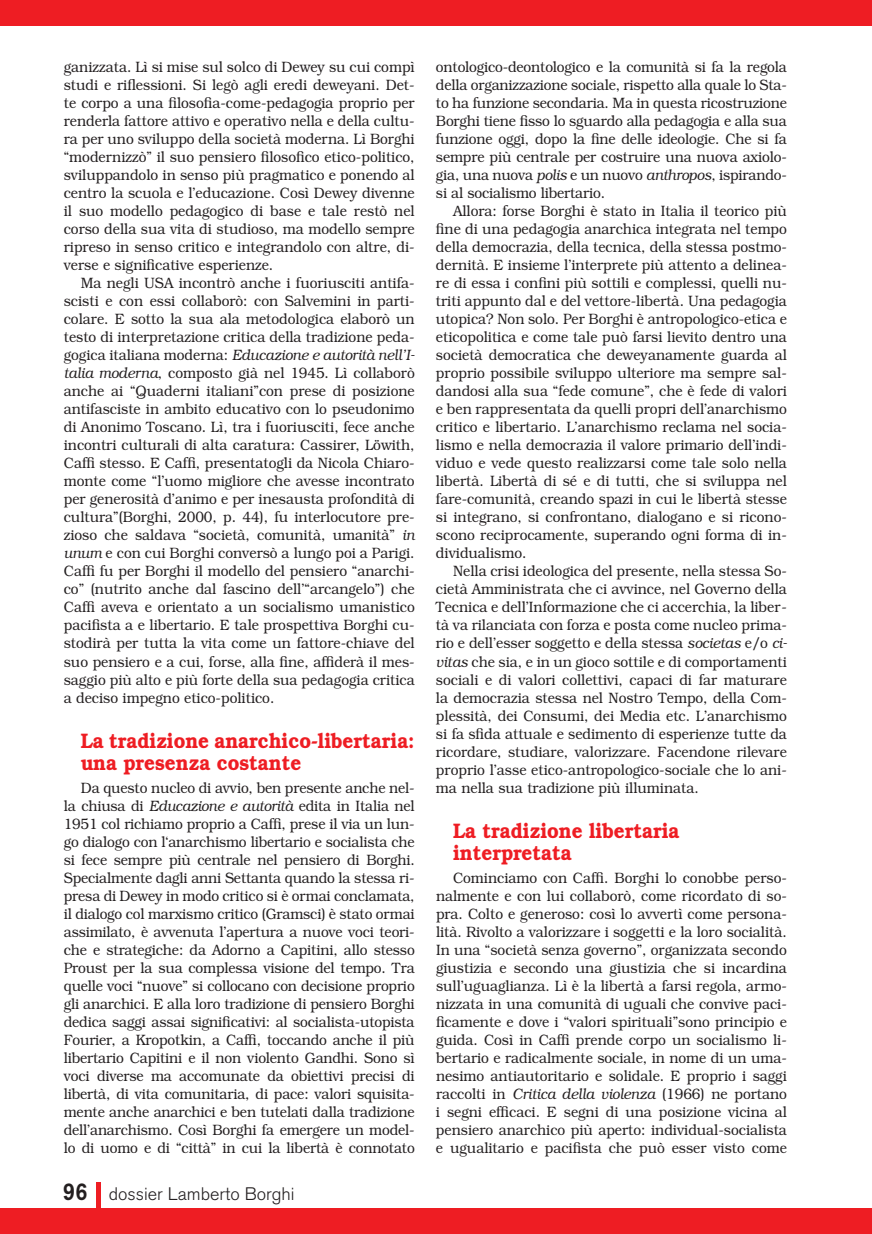
<style>
.page{position:relative;width:872px;height:1234px;background:#fff}
.page>*{position:absolute;margin:0;border:0;box-sizing:border-box;transform-origin:0 0}
.t1{font:600 21px/22.5px "Bookman";color:#ee1d23;scale:.9 1}
.t2{font:300 18px "Akzidenz Grotesk BE";color:#231f20}
.t3{font:300 15px/18px "Bookman";color:#231f20;text-align:justify;scale:.92 1}
.s1{font-style:italic}
.s2{font-weight:500;font-size:24.15px}
</style>
<div class="page">
<hr style="left:96px;top:1182px;width:4px;height:51px;background:#ee1d23">
<div style="left:0;top:1208px;width:872px;height:25px;background:#ee1d23"></div>
<div style="left:0;top:0;width:872px;height:26px;background:#ee1d23"></div>
<p class="t3" style="left:64px;top:59px;width:383px">ganizzata. Lì si mise sul solco di Dewey su cui compì studi e riflessioni. Si legò agli eredi deweyani. Det&shy;te corpo a una filosofia-come-pedagogia proprio per renderla fattore attivo e operativo nella e della cultu&shy;ra per uno sviluppo della società moderna. Lì Borghi “modernizzò” il suo pensiero filosofico etico-politico, sviluppandolo in senso più pragmatico e ponendo al centro la scuola e l’educazione. Così Dewey divenne il suo modello pedagogico di base e tale restò nel corso della sua vita di studioso, ma modello sempre ripreso in senso critico e integrandolo con altre, di&shy;verse e significative esperienze.</p>
<p class="t3" style="left:64px;top:275px;width:383px;text-indent:17px">Ma negli USA incontrò anche i fuoriusciti antifa&shy;scisti e con essi collaborò: con Salvemini in parti&shy;colare. E sotto la sua ala metodologica elaborò un testo di interpretazione critica della tradizione peda&shy;gogica italiana moderna: <span class="s1">Educazione e autorità nell’I&shy;talia moderna</span>, composto già nel 1945. Lì collaborò anche ai “Quaderni italiani”con prese di posizione antifasciste in ambito educativo con lo pseudonimo di Anonimo Toscano. Lì, tra i fuoriusciti, fece anche incontri culturali di alta caratura: Cassirer, Löwith, Caffi stesso. E Caffi, presentatogli da Nicola Chiaro&shy;monte come “l’uomo migliore che avesse incontrato per generosità d’animo e per inesausta profondità di cultura”(Borghi, 2000, p. 44), fu interlocutore pre&shy;zioso che saldava “società, comunità, umanità” <span class="s1">in unum</span> e con cui Borghi conversò a lungo poi a Parigi.<br>Caffi fu per Borghi il modello del pensiero “anarchi&shy;co” (nutrito anche dal fascino dell’“arcangelo”) che Caffi aveva e orientato a un socialismo umanistico pacifista a e libertario. E tale prospettiva Borghi cu&shy;stodirà per tutta la vita come un fattore-chiave del suo pensiero e a cui, forse, alla fine, affiderà il mes&shy;saggio più alto e più forte della sua pedagogia critica a deciso impegno etico-politico.</p>
<h1 class="t1" style="left:81px;top:730px;width:372px">La tradizione anarchico-libertaria: una presenza costante</h1>
<p class="t3" style="left:64px;top:779px;width:383px;text-indent:17px">Da questo nucleo di avvio, ben presente anche nel&shy;la chiusa di <span class="s1">Educazione e autorità</span> edita in Italia nel 1951 col richiamo proprio a Caffi, prese il via un lun&shy;go dialogo con l‘anarchismo libertario e socialista che si fece sempre più centrale nel pensiero di Borghi.<br>Specialmente dagli anni Settanta quando la stessa ri&shy;presa di Dewey in modo critico si è ormai conclamata, il dialogo col marxismo critico (Gramsci) è stato ormai assimilato, è avvenuta l’apertura a nuove voci teori&shy;che e strategiche: da Adorno a Capitini, allo stesso Proust per la sua complessa visione del tempo. Tra quelle voci “nuove” si collocano con decisione proprio gli anarchici. E alla loro tradizione di pensiero Borghi dedica saggi assai significativi: al socialista-utopista Fourier, a Kropotkin, a Caffi, toccando anche il più libertario Capitini e il non violento Gandhi. Sono sì voci diverse ma accomunate da obiettivi precisi di libertà, di vita comunitaria, di pace: valori squisita&shy;mente anche anarchici e ben tutelati dalla tradizione dell’anarchismo. Così Borghi fa emergere un model&shy;lo di uomo e di “città” in cui la libertà è connotato</p>
<p class="t2" style="left:63px;top:1186px;width:233px"><span class="s2">96</span> dossier Lamberto Borghi</p>
<p class="t3" style="left:436px;top:59px;width:383px">ontologico-deontologico e la comunità si fa la regola della organizzazione sociale, rispetto alla quale lo Sta&shy;to ha funzione secondaria. Ma in questa ricostruzione Borghi tiene fisso lo sguardo alla pedagogia e alla sua funzione oggi, dopo la fine delle ideologie. Che si fa sempre più centrale per costruire una nuova axiolo&shy;gia, una nuova <span class="s1">polis</span> e un nuovo <span class="s1">anthropos</span>, ispirando&shy;si al socialismo libertario.</p>
<p class="t3" style="left:436px;top:203px;width:383px;text-indent:17px">Allora: forse Borghi è stato in Italia il teorico più fine di una pedagogia anarchica integrata nel tempo della democrazia, della tecnica, della stessa postmo&shy;dernità. E insieme l’interprete più attento a delinea&shy;re di essa i confini più sottili e complessi, quelli nu&shy;triti appunto dal e del vettore-libertà. Una pedagogia utopica? Non solo. Per Borghi è antropologico-etica e eticopolitica e come tale può farsi lievito dentro una società democratica che deweyanamente guarda al proprio possibile sviluppo ulteriore ma sempre sal&shy;dandosi alla sua “fede comune”, che è fede di valori e ben rappresentata da quelli propri dell’anarchismo critico e libertario. L’anarchismo reclama nel socia&shy;lismo e nella democrazia il valore primario dell’indi&shy;viduo e vede questo realizzarsi come tale solo nella libertà. Libertà di sé e di tutti, che si sviluppa nel fare-comunità, creando spazi in cui le libertà stesse si integrano, si confrontano, dialogano e si ricono&shy;scono reciprocamente, superando ogni forma di in&shy;dividualismo.</p>
<p class="t3" style="left:436px;top:563px;width:383px;text-indent:17px">Nella crisi ideologica del presente, nella stessa So&shy;cietà Amministrata che ci avvince, nel Governo della Tecnica e dell’Informazione che ci accerchia, la liber&shy;tà va rilanciata con forza e posta come nucleo prima&shy;rio e dell’esser soggetto e della stessa <span class="s1">societas</span> e/o <span class="s1">ci&shy;vitas</span> che sia, e in un gioco sottile e di comportamenti sociali e di valori collettivi, capaci di far maturare la democrazia stessa nel Nostro Tempo, della Com&shy;plessità, dei Consumi, dei Media etc. L’anarchismo si fa sfida attuale e sedimento di esperienze tutte da ricordare, studiare, valorizzare. Facendone rilevare proprio l’asse etico-antropologico-sociale che lo ani&shy;ma nella sua tradizione più illuminata.</p>
<h1 class="t1" style="left:453px;top:820px;width:253px">La tradizione libertaria interpretata</h1>
<p class="t3" style="left:436px;top:869px;width:383px;text-indent:17px">Cominciamo con Caffi. Borghi lo conobbe perso&shy;nalmente e con lui collaborò, come ricordato di so&shy;pra. Colto e generoso: così lo avvertì come persona&shy;lità. Rivolto a valorizzare i soggetti e la loro socialità.<br>In una “società senza governo”, organizzata secondo giustizia e secondo una giustizia che si incardina sull’uguaglianza. Lì è la libertà a farsi regola, armo&shy;nizzata in una comunità di uguali che convive paci&shy;ficamente e dove i “valori spirituali”sono principio e guida. Così in Caffi prende corpo un socialismo li&shy;bertario e radicalmente sociale, in nome di un uma&shy;nesimo antiautoritario e solidale. E proprio i saggi raccolti in <span class="s1">Critica della violenza</span> (1966) ne portano i segni efficaci. E segni di una posizione vicina al pensiero anarchico più aperto: individual-socialista e ugualitario e pacifista che può esser visto come</p>
</div>
